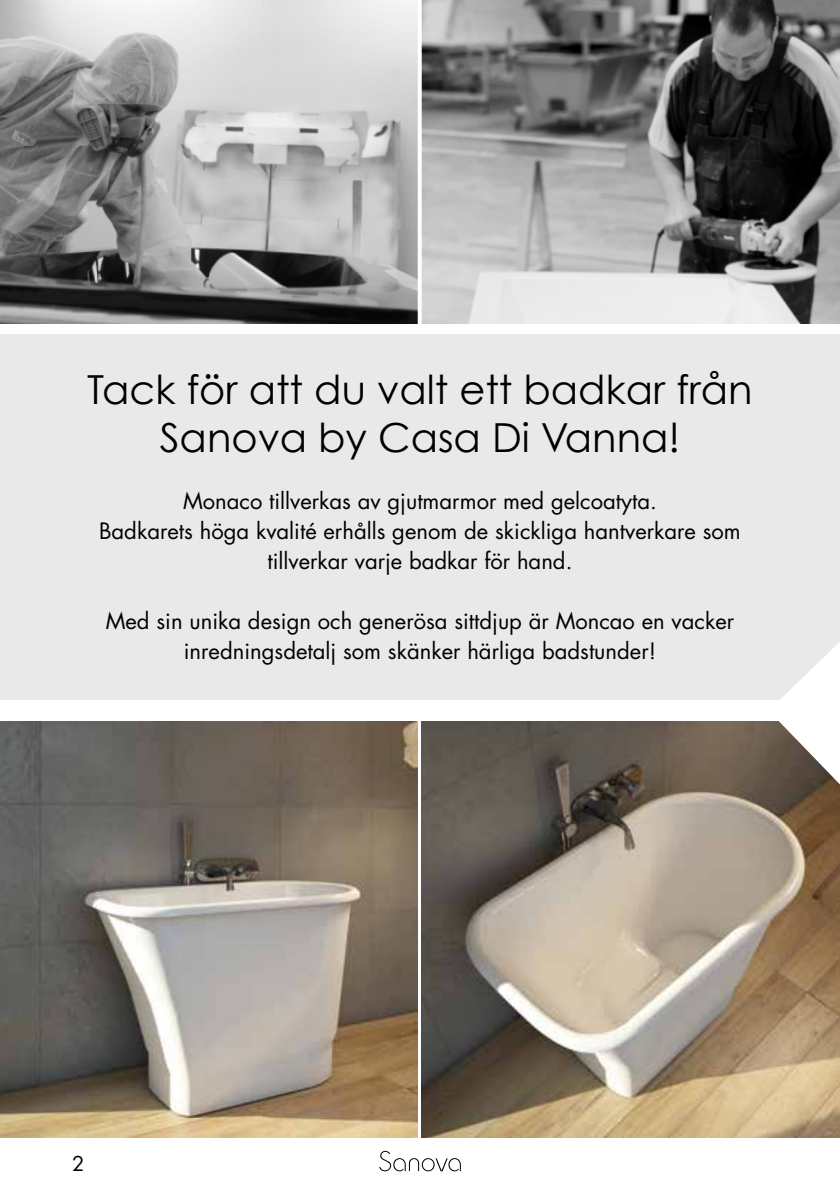
<style>
.page{position:relative;width:840px;height:1191px;background:#fff}
.page>*{position:absolute;margin:0;border:0;box-sizing:border-box;transform-origin:0 0}
.t1{font:40px/48px "Century Gothic";color:#000;text-align:center}
.t2{font:22px/30px "Futura Std";color:#000;text-align:center}
.t3{font:20px "Futura Std";color:#000}
</style>
<div class="page">
<svg style="left:379px;top:1150px;width:55px;height:21px"></svg>
<svg style="left:448px;top:1158px;width:12px;height:13px"></svg>
<img style="left:421px;top:721px;width:418px;height:416px">
<img style="left:0;top:721px;width:417px;height:416px">
<div style="left:0;top:334px;width:839px;height:365px;background:#e9e9e9"></div>
<img style="left:0;top:0;width:839px;height:324px">
<svg style="left:768px;top:643px;width:71px;height:141px"></svg>
<svg style="left:417px;top:0;width:4px;height:324px"></svg>
<h1 class="t1" style="left:87px;top:365px;width:666px">Tack för att du valt ett badkar från<br>Sanova by Casa Di Vanna!</h1>
<p class="t2" style="left:99px;top:486px;width:643px">Monaco tillverkas av gjutmarmor med gelcoatyta.<br>Badkarets höga kvalité erhålls genom de skickliga hantverkare som tillverkar varje badkar för hand.</p>
<p class="t2" style="left:106px;top:606px;width:629px">Med sin unika design och generösa sittdjup är Moncao en vacker inredningsdetalj som skänker härliga badstunder!</p>
<p class="t3" style="left:72px;top:1150px;width:14px">2</p>
</div>
